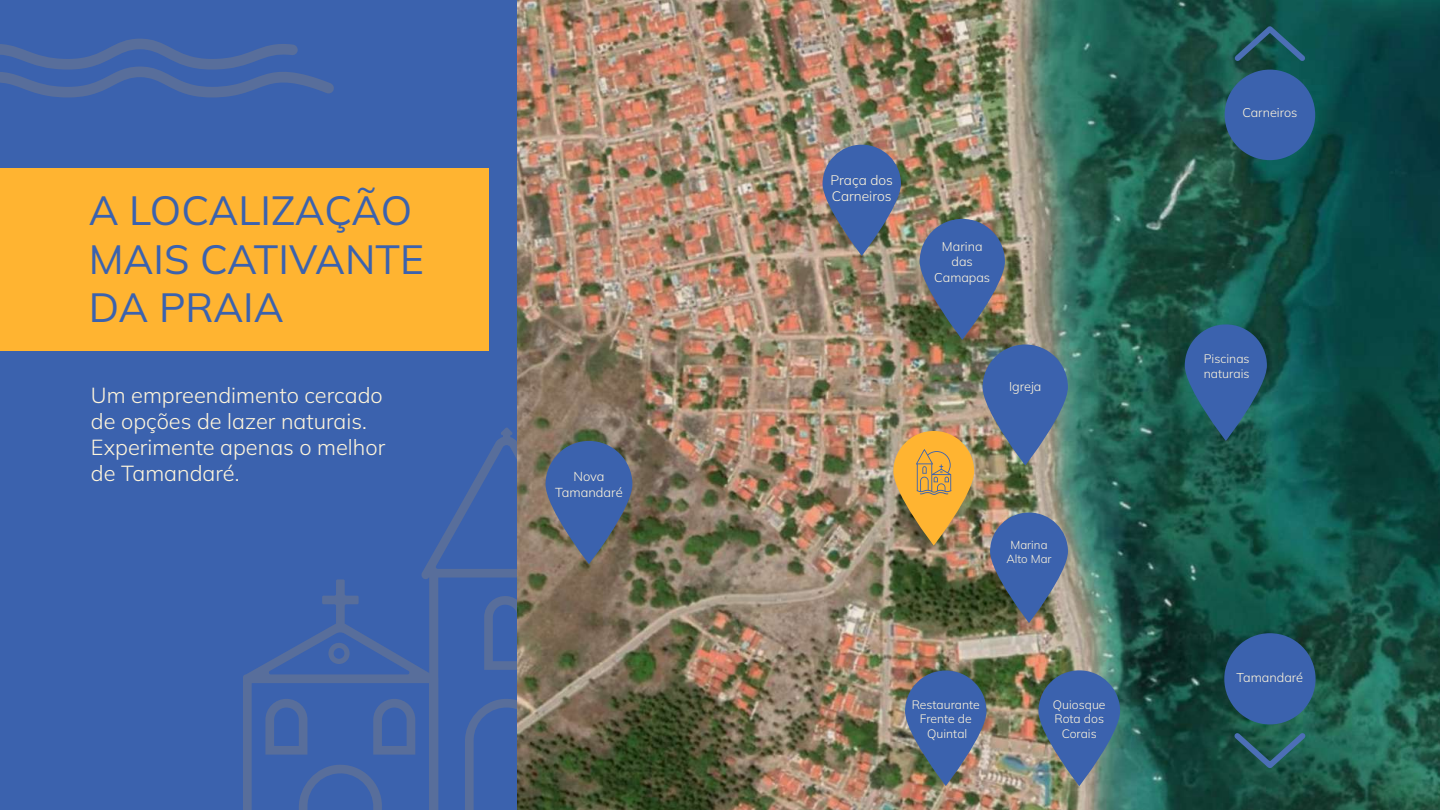
<style>
.page{position:relative;width:1440px;height:810px;background:#fff}
.page>*{position:absolute;margin:0;border:0;box-sizing:border-box;transform-origin:0 0}
.t1{font:40.72px/48.8px "Mulish";color:#3b62ae}
.t2{font:300 21.75px/26.1px "Mulish";color:#fff5db}
.t3{font:300 13.73px/16.5px "Mulish";color:#fff5db}
.t4{font:300 12.98px/15.5px "Mulish";color:#fff5db;text-align:center}
.t5{font:300 12.75px/15.3px "Mulish";color:#fff5db;text-align:center}
.t6{font:300 12.67px "Mulish";color:#fff5db}
.t7{font:300 12.23px/14.7px "Mulish";color:#fff5db}
.t8{font:300 12.15px/14.6px "Mulish";color:#fff5db;text-align:center}
.t9{font:300 11.62px/14px "Mulish";color:#fff5db;text-align:center}
</style>
<div class="page">
<div style="left:0;top:0;width:518px;height:810px;background:#3b62ae"></div>
<svg style="left:421px;top:427px;width:97px;height:383px;background:#3f63aa"></svg>
<svg style="left:484px;top:595px;width:34px;height:75px;background:#4867a4"></svg>
<svg style="left:243px;top:579px;width:195px;height:231px;background:#4264a9"></svg>
<img style="left:518px;top:0;width:922px;height:810px">
<svg style="left:0;top:39px;width:335px;height:59px;background:#4566a7"></svg>
<svg style="left:905px;top:670px;width:82px;height:116px;background:#4d689c"></svg>
<svg style="left:1038px;top:670px;width:82px;height:116px;background:#486b9f"></svg>
<svg style="left:1185px;top:324px;width:82px;height:117px;background:#336199"></svg>
<svg style="left:893px;top:431px;width:81px;height:115px;background:#d89f3b"></svg>
<svg style="left:916px;top:449px;width:36px;height:46px;background:#d7a349"></svg>
<svg style="left:990px;top:513px;width:78px;height:110px;background:#48659a"></svg>
<svg style="left:920px;top:219px;width:85px;height:121px;background:#496497"></svg>
<svg style="left:983px;top:344px;width:85px;height:122px;background:#506da2"></svg>
<svg style="left:546px;top:441px;width:86px;height:123px;background:#48649a"></svg>
<img style="left:823px;top:145px;width:78px;height:111px;border-radius:39px">
<div style="left:1225px;top:70px;width:90px;height:90px;background:#3b62ae;border-radius:50%"></div>
<svg style="left:1230px;top:21px;width:80px;height:45px;background:#1b5a5c"></svg>
<div style="left:1224px;top:633px;width:92px;height:91px;background:#3b62ae;border-radius:50%"></div>
<svg style="left:1229px;top:728px;width:82px;height:45px;background:#215a56"></svg>
<div style="left:0;top:169px;width:488px;height:182px;background:#ffb431"></div>
<h1 class="t1" style="left:89px;top:185px;width:337px">A LOCALIZAÇÃO<br>MAIS CATIVANTE<br>DA PRAIA</h1>
<p class="t2" style="left:91px;top:382px;width:296px">Um empreendimento cercado de opções de lazer naturais.<br>Experimente apenas o melhor de Tamandaré.</p>
<p class="t4" style="left:555px;top:468px;width:69px">Nova<br>Tamandaré</p>
<p class="t3" style="left:831px;top:171px;width:64px">Praça dos<br>Carneiros</p>
<p class="t5" style="left:934px;top:239px;width:57px">Marina das<br>Camapas</p>
<p class="t5" style="left:1009px;top:379px;width:34px">Igreja</p>
<p class="t9" style="left:1006px;top:537px;width:47px">Marina<br>Alto Mar</p>
<p class="t8" style="left:912px;top:697px;width:70px">Restaurante<br>Frente de<br>Quintal</p>
<p class="t8" style="left:1053px;top:697px;width:54px">Quiosque<br>Rota dos<br>Corais</p>
<p class="t6" style="left:1242px;top:104px;width:57px">Carneiros</p>
<p class="t7" style="left:1204px;top:351px;width:47px">Piscinas naturais</p>
<p class="t5" style="left:1237px;top:670px;width:68px">Tamandaré</p>
</div>
